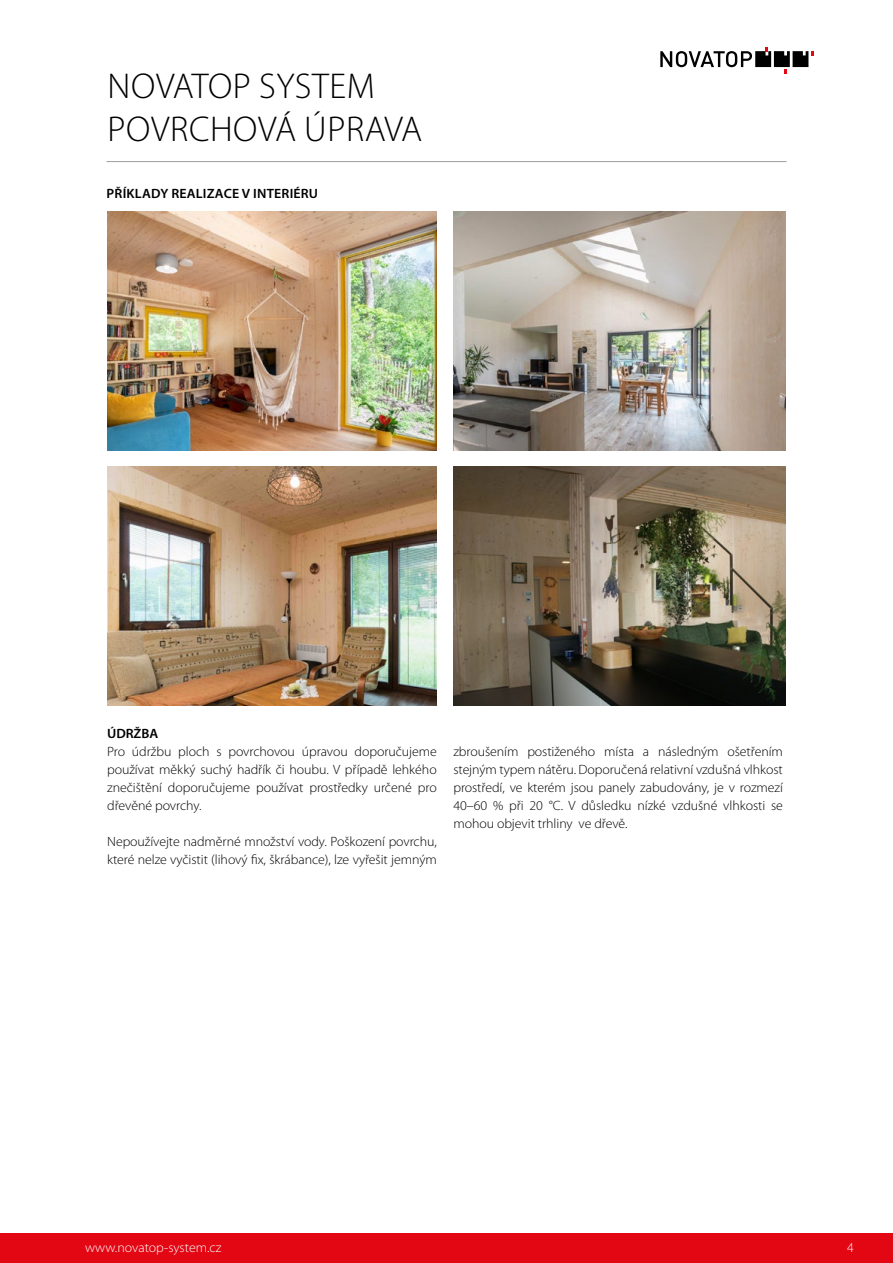
<style>
.page{position:relative;width:893px;height:1263px;background:#fff}
.page>*{position:absolute;margin:0;border:0;box-sizing:border-box;transform-origin:0 0}
.t1{font:300 36px/43.2px "Myriad Pro";letter-spacing:.015em;color:#000}
.t2{font:300 13.5px/18px "Myriad Pro";letter-spacing:-.005em;color:#000;text-align:justify}
.t3{font:600 13.5px "Myriad Pro";letter-spacing:.015em;color:#000}
.t4{font:300 13.5px "Myriad Pro";color:#fff}
</style>
<div class="page">
<hr style="left:106px;top:161px;width:680px;height:1px;background:#9d9d9c">
<div style="left:0;top:1233px;width:893px;height:30px;background:#e30613"></div>
<svg style="left:660px;top:47px;width:154px;height:26px"></svg>
<img style="left:453px;top:212px;width:332px;height:239px">
<img style="left:107px;top:212px;width:330px;height:239px">
<img style="left:453px;top:467px;width:332px;height:239px">
<img style="left:107px;top:467px;width:330px;height:239px">
<h1 class="t1" style="left:108px;top:65px;width:316px">NOVATOP SYSTEM<br>POVRCHOVÁ ÚPRAVA</h1>
<p class="t3" style="left:107px;top:185px;width:213px">PŘÍKLADY REALIZACE V INTERIÉRU</p>
<p class="t3" style="left:107px;top:725px;width:53px">ÚDRŽBA</p>
<p class="t2" style="left:107px;top:743px;width:331px">Pro údržbu ploch s povrchovou úpravou doporučujeme používat měkký suchý hadřík či houbu. V případě lehkého znečištění doporučujeme používat prostředky určené pro dřevěné povrchy.</p>
<p class="t2" style="left:107px;top:833px;width:331px">Nepoužívejte nadměrné množství vody. Poškození povrchu, které nelze vyčistit (lihový fix, škrábance), lze vyřešit jemným</p>
<p class="t2" style="left:453px;top:743px;width:331px">zbroušením postiženého místa a následným ošetřením stejným typem nátěru. Doporučená relativní vzdušná vlhkost prostředí, ve kterém jsou panely zabudovány, je v rozmezí 40–60 % při 20 °C. V důsledku nízké vzdušné vlhkosti se mohou objevit trhliny ve dřevě.</p>
<p class="t4" style="left:85px;top:1240px;width:138px">www.novatop-system.cz</p>
<p class="t4" style="left:847px;top:1240px;width:8px">4</p>
</div>
